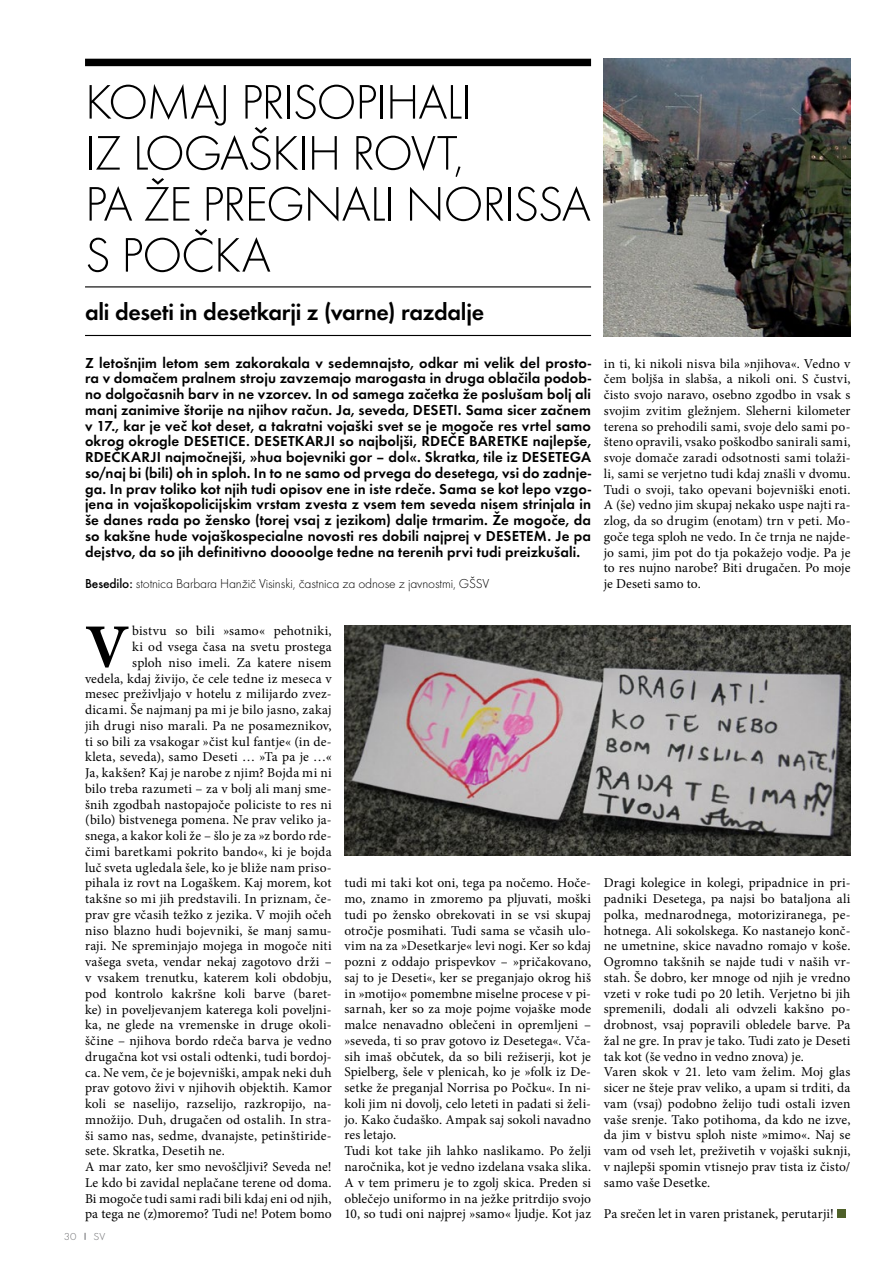
<style>
.page{position:relative;width:893px;height:1263px;background:#fff}
.page>*{position:absolute;margin:0;border:0;box-sizing:border-box;transform-origin:0 0}
.t1{font:700 61.95px "Minion Pro";color:#000}
.t2{font:50.25px/51px "Futura TEE Ligh";letter-spacing:-.03em;color:#000}
.t3{font:600 24px "Futura TEE";letter-spacing:-.01em;color:#000}
.t4{font:600 15px/15.8px "Futura TEE";letter-spacing:.01em;color:#000;text-align:justify}
.t5{font:13.5px/15.8px "Minion Pro";letter-spacing:.01em;color:#000}
.t6{font:13.5px "Futura TEE Ligh";letter-spacing:-.01em;color:#000}
.t7{font:10.5px "Futura TEE Ligh";color:#6d6e71;scale:1.1 1}
.s1{font-family:"Futura TEE";font-weight:500}
</style>
<div class="page">
<hr style="left:85px;top:286px;width:506px;height:1px;background:#000">
<div style="left:85px;top:59px;width:506px;height:7px;background:#000"></div>
<hr style="left:85px;top:335px;width:506px;height:1px;background:#000">
<img style="left:344px;top:626px;width:506px;height:230px">
<div style="left:837px;top:1210px;width:8px;height:8px;background:#4e6029"></div>
<img style="left:604px;top:59px;width:246px;height:277px">
<h2 class="t2" style="left:85px;top:77px;width:507px">KOMAJ PRISOPIHALI<br>IZ LOGAŠKIH ROVT,<br>PA ŽE PREGNALI NORISSA<br>S POČKA</h2>
<h3 class="t3" style="left:85px;top:298px;width:401px">ali deseti in desetkarji z (varne) razdalje</h3>
<p class="t4" style="left:85px;top:354px;width:508px">Z letošnjim letom sem zakorakala v sedemnajsto, odkar mi velik del prosto&shy;ra v domačem pralnem stroju zavzemajo marogasta in druga oblačila podob&shy;no dolgočasnih barv in ne vzorcev. In od samega začetka že poslušam bolj ali manj zanimive štorije na njihov račun. Ja, seveda, DESETI. Sama sicer začnem v 17., kar je več kot deset, a takratni vojaški svet se je mogoče res vrtel samo okrog okrogle DESETICE. DESETKARJI so najboljši, RDEČE BARETKE najlepše, RDEČKARJI najmočnejši, »hua bojevniki gor – dol«. Skratka, tile iz DESETEGA so/naj bi (bili) oh in sploh. In to ne samo od prvega do desetega, vsi do zadnje&shy;ga. In prav toliko kot njih tudi opisov ene in iste rdeče. Sama se kot lepo vzgo&shy;jena in vojaškopolicijskim vrstam zvesta z vsem tem seveda nisem strinjala in še danes rada po žensko (torej vsaj z jezikom) dalje trmarim. Že mogoče, da so kakšne hude vojaškospecialne novosti res dobili najprej v DESETEM. Je pa dejstvo, da so jih definitivno doooolge tedne na terenih prvi tudi preizkušali.</p>
<p class="t6" style="left:85px;top:576px;width:406px"><span class="s1">Besedilo:</span> stotnica Barbara Hanžič Visinski, častnica za odnose z javnostmi, GŠSV</p>
<p class="t5" style="left:604px;top:355px;width:248px;text-align:justify">in ti, ki nikoli nisva bila »njihova«. Vedno v čem boljša in slabša, a nikoli oni. S čustvi, čisto svojo naravo, osebno zgodbo in vsak s svojim zvitim gležnjem. Sleherni kilometer terena so prehodili sami, svoje delo sami po&shy;šteno opravili, vsako poškodbo sanirali sami, svoje domače zaradi odsotnosti sami tolaži&shy;li, sami se verjetno tudi kdaj znašli v dvomu.<br>Tudi o svoji, tako opevani bojevniški enoti.<br>A (še) vedno jim skupaj nekako uspe najti ra&shy;zlog, da so drugim (enotam) trn v peti. Mo&shy;goče tega sploh ne vedo. In če trnja ne najde&shy;jo sami, jim pot do tja pokažejo vodje. Pa je to res nujno narobe? Biti drugačen. Po moje je Deseti samo to.</p>
<h1 class="t1" style="left:85px;top:603px;width:46px">V</h1>
<p class="t5" style="left:132px;top:623px;width:201px">bistvu so bili »samo« pehotniki,</p>
<p class="t5" style="left:132px;top:639px;width:201px">ki od vsega časa na svetu prostega</p>
<p class="t5" style="left:132px;top:655px;width:201px">sploh niso imeli. Za katere nisem</p>
<p class="t5" style="left:85px;top:670px;width:248px">vedela, kdaj živijo, če cele tedne iz meseca v</p>
<p class="t5" style="left:85px;top:686px;width:248px">mesec preživljajo v hotelu z milijardo zvez-</p>
<p class="t5" style="left:85px;top:702px;width:248px">dicami. Še najmanj pa mi je bilo jasno, zakaj</p>
<p class="t5" style="left:85px;top:718px;width:248px">jih drugi niso marali. Pa ne posameznikov,</p>
<p class="t5" style="left:85px;top:733px;width:248px">ti so bili za vsakogar »čist kul fantje« (in de-</p>
<p class="t5" style="left:85px;top:749px;width:248px">kleta, seveda), samo Deseti … »Ta pa je …«</p>
<p class="t5" style="left:85px;top:765px;width:248px">Ja, kakšen? Kaj je narobe z njim? Bojda mi ni</p>
<p class="t5" style="left:85px;top:781px;width:248px">bilo treba razumeti – za v bolj ali manj sme-</p>
<p class="t5" style="left:85px;top:796px;width:248px">šnih zgodbah nastopajoče policiste to res ni</p>
<p class="t5" style="left:85px;top:812px;width:248px">(bilo) bistvenega pomena. Ne prav veliko ja-</p>
<p class="t5" style="left:85px;top:828px;width:248px">snega, a kakor koli že – šlo je za »z bordo rde-</p>
<p class="t5" style="left:85px;top:844px;width:248px">čimi baretkami pokrito bando«, ki je bojda</p>
<p class="t5" style="left:85px;top:859px;width:248px">luč sveta ugledala šele, ko je bliže nam priso-</p>
<p class="t5" style="left:85px;top:875px;width:248px">pihala iz rovt na Logaškem. Kaj morem, kot</p>
<p class="t5" style="left:85px;top:891px;width:248px">takšne so mi jih predstavili. In priznam, če-</p>
<p class="t5" style="left:85px;top:907px;width:248px">prav gre včasih težko z jezika. V mojih očeh</p>
<p class="t5" style="left:85px;top:922px;width:248px">niso blazno hudi bojevniki, še manj samu-</p>
<p class="t5" style="left:85px;top:938px;width:248px">raji. Ne spreminjajo mojega in mogoče niti</p>
<p class="t5" style="left:85px;top:954px;width:248px">vašega sveta, vendar nekaj zagotovo drži –</p>
<p class="t5" style="left:85px;top:970px;width:248px">v vsakem trenutku, katerem koli obdobju,</p>
<p class="t5" style="left:85px;top:985px;width:248px">pod kontrolo kakršne koli barve (baret-</p>
<p class="t5" style="left:85px;top:1001px;width:248px">ke) in poveljevanjem katerega koli poveljni-</p>
<p class="t5" style="left:85px;top:1017px;width:248px">ka, ne glede na vremenske in druge okoli-</p>
<p class="t5" style="left:85px;top:1033px;width:248px">ščine – njihova bordo rdeča barva je vedno</p>
<p class="t5" style="left:85px;top:1049px;width:248px">drugačna kot vsi ostali odtenki, tudi bordoj-</p>
<p class="t5" style="left:85px;top:1064px;width:248px">ca. Ne vem, če je bojevniški, ampak neki duh</p>
<p class="t5" style="left:85px;top:1080px;width:248px">prav gotovo živi v njihovih objektih. Kamor</p>
<p class="t5" style="left:85px;top:1096px;width:248px">koli se naselijo, razselijo, razkropijo, na-</p>
<p class="t5" style="left:85px;top:1112px;width:248px">množijo. Duh, drugačen od ostalih. In stra-</p>
<p class="t5" style="left:85px;top:1127px;width:248px">ši samo nas, sedme, dvanajste, petinštiride-</p>
<p class="t5" style="left:85px;top:1143px;width:141px">sete. Skratka, Desetih ne.</p>
<p class="t5" style="left:85px;top:1159px;width:248px">A mar zato, ker smo nevoščljivi? Seveda ne!</p>
<p class="t5" style="left:85px;top:1175px;width:248px">Le kdo bi zavidal neplačane terene od doma.</p>
<p class="t5" style="left:85px;top:1190px;width:248px">Bi mogoče tudi sami radi bili kdaj eni od njih,</p>
<p class="t5" style="left:85px;top:1206px;width:248px">pa tega ne (z)moremo? Tudi ne! Potem bomo</p>
<p class="t7" style="left:64px;top:1230px;width:13px">30</p>
<p class="t7" style="left:94px;top:1230px;width:12px">SV</p>
<p class="t5" style="left:344px;top:875px;width:248px">tudi mi taki kot oni, tega pa nočemo. Hoče&shy;mo, znamo in zmoremo pa pljuvati, moški tudi po žensko obrekovati in se vsi skupaj otročje posmihati. Tudi sama se včasih ulo&shy;vim na za »Desetkarje« levi nogi. Ker so kdaj pozni z oddajo prispevkov – »pričakovano, saj to je Deseti«, ker se preganjajo okrog hiš in »motijo« pomembne miselne procese v pi&shy;sarnah, ker so za moje pojme vojaške mode malce nenavadno oblečeni in opremljeni – »seveda, ti so prav gotovo iz Desetega«. Vča&shy;sih imaš občutek, da so bili režiserji, kot je Spielberg, šele v plenicah, ko je »folk iz De&shy;setke že preganjal Norrisa po Počku«. In ni&shy;koli jim ni dovolj, celo leteti in padati si želi&shy;jo. Kako čudaško. Ampak saj sokoli navadno res letajo.<br>Tudi kot take jih lahko naslikamo. Po želji naročnika, kot je vedno izdelana vsaka slika.<br>A v tem primeru je to zgolj skica. Preden si oblečejo uniformo in na ježke pritrdijo svojo 10, so tudi oni najprej »samo« ljudje. Kot jaz</p>
<p class="t5" style="left:604px;top:875px;width:248px">Dragi kolegice in kolegi, pripadnice in pri&shy;padniki Desetega, pa najsi bo bataljona ali polka, mednarodnega, motoriziranega, pe&shy;hotnega. Ali sokolskega. Ko nastanejo konč&shy;ne umetnine, skice navadno romajo v koše.<br>Ogromno takšnih se najde tudi v naših vr&shy;stah. Še dobro, ker mnoge od njih je vredno vzeti v roke tudi po 20 letih. Verjetno bi jih spremenili, dodali ali odvzeli kakšno po&shy;drobnost, vsaj popravili obledele barve. Pa žal ne gre. In prav je tako. Tudi zato je Deseti tak kot (še vedno in vedno znova) je.<br>Varen skok v 21. leto vam želim. Moj glas sicer ne šteje prav veliko, a upam si trditi, da vam (vsaj) podobno želijo tudi ostali izven vaše srenje. Tako potihoma, da kdo ne izve, da jim v bistvu sploh niste »mimo«. Naj se vam od vseh let, preživetih v vojaški suknji, v najlepši spomin vtisnejo prav tista iz čisto/ samo vaše Desetke.</p>
<p class="t5" style="left:604px;top:1206px;width:231px">Pa srečen let in varen pristanek, perutarji!</p>
</div>
